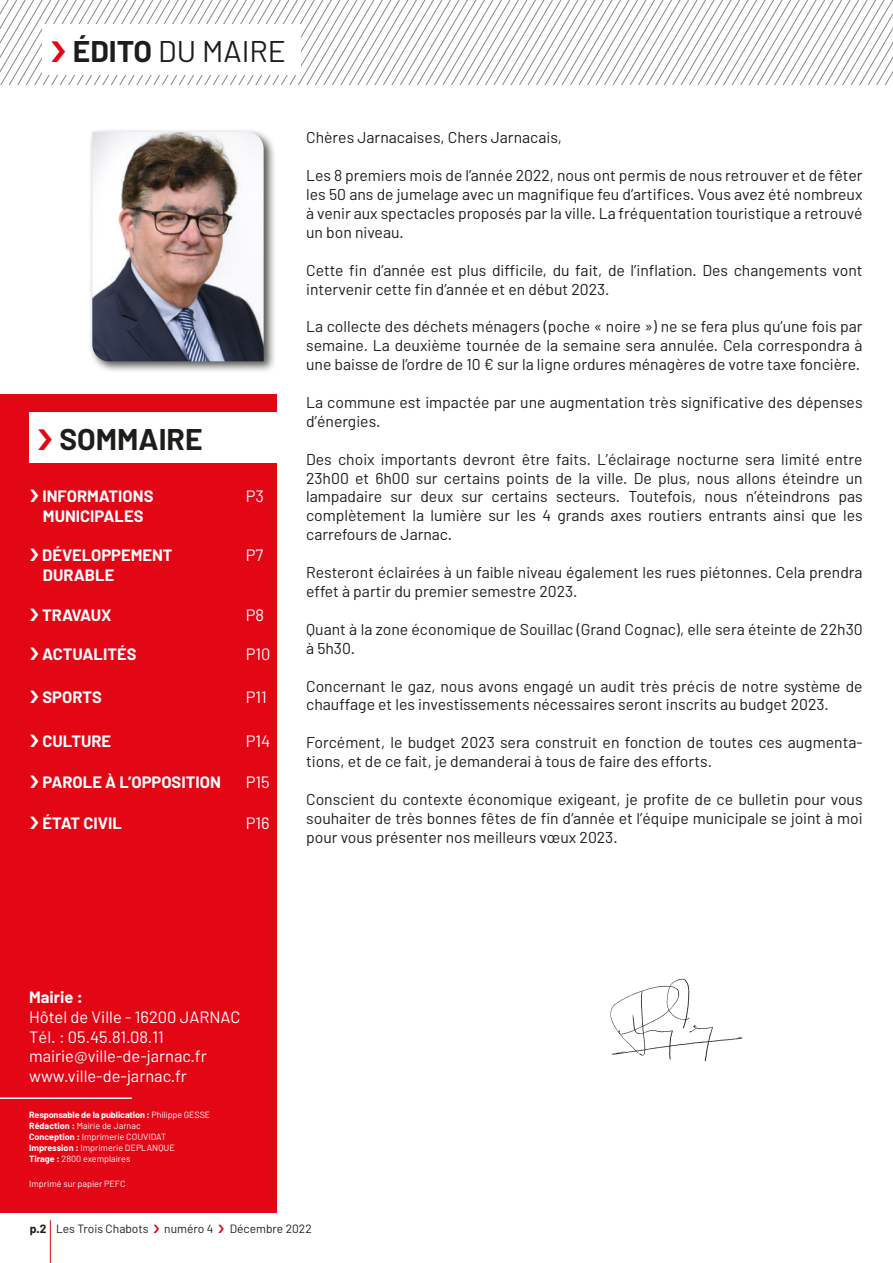
<style>
.page{position:relative;width:893px;height:1263px;background:#fff}
.page>*{position:absolute;margin:0;border:0;box-sizing:border-box;transform-origin:0 0}
.t1{font:30px "Barlow";color:#1d1d1b}
.t2{font:700 30px "Barlow";color:#1d1d1b}
.t3{font:16.5px/19.8px "Barlow";color:#fff}
.t4{font:700 16.5px "Barlow";color:#fff}
.t5{font:15.75px/18.9px "Barlow";color:#1d1d1b}
.t6{font:12px "Barlow";color:#1d1d1b}
.t7{font:9px/10.8px "Barlow";color:#fff}
.s1{font-weight:700}
</style>
<div class="page">
<div style="left:0;top:394px;width:276px;height:819px;background:#e30614"></div>
<hr style="left:50px;top:1220px;width:1px;height:43px;background:#e30614">
<div style="left:29px;top:412px;width:259px;height:51px;background:#fff"></div>
<div style="left:88px;top:128px;width:188px;height:246px;background:#1d1d1b;opacity:.75"></div>
<img style="left:92px;top:132px;width:172px;height:229px">
<hr style="left:0;top:1097px;width:132px;height:2px;background:#fff">
<img style="left:610px;top:978px;width:133px;height:82px">
<svg style="left:0;top:0;width:893px;height:85px"></svg>
<h1 class="t1" style="left:73px;top:32px;width:215px"><span class="s1">ÉDITO</span> DU MAIRE</h1>
<h1 class="t2" style="left:60px;top:420px;width:145px">SOMMAIRE</h1>
<p class="t4" style="left:43px;top:485px;width:112px">INFORMATIONS</p>
<p class="t3" style="left:246px;top:485px;width:20px">P3</p>
<p class="t4" style="left:43px;top:505px;width:102px">MUNICIPALES</p>
<p class="t4" style="left:42px;top:545px;width:132px">DÉVELOPPEMENT</p>
<p class="t3" style="left:246px;top:545px;width:19px">P7</p>
<p class="t4" style="left:43px;top:565px;width:73px">DURABLE</p>
<p class="t4" style="left:42px;top:604px;width:71px">TRAVAUX</p>
<p class="t3" style="left:246px;top:604px;width:20px">P8</p>
<p class="t4" style="left:42px;top:644px;width:96px">ACTUALITÉS</p>
<p class="t3" style="left:246px;top:644px;width:26px">P10</p>
<p class="t4" style="left:43px;top:687px;width:61px">SPORTS</p>
<p class="t3" style="left:246px;top:687px;width:23px">P11</p>
<p class="t4" style="left:43px;top:730px;width:70px">CULTURE</p>
<p class="t3" style="left:246px;top:730px;width:26px">P14</p>
<p class="t4" style="left:43px;top:772px;width:180px">PAROLE À L’OPPOSITION</p>
<p class="t3" style="left:246px;top:772px;width:25px">P15</p>
<p class="t4" style="left:43px;top:813px;width:81px">ÉTAT CIVIL</p>
<p class="t3" style="left:246px;top:813px;width:25px">P16</p>
<p class="t5" style="left:306px;top:128px;width:257px">Chères Jarnacaises, Chers Jarnacais,</p>
<p class="t5" style="left:306px;top:166px;width:558px;text-align:justify">Les 8 premiers mois de l’année 2022, nous ont permis de nous retrouver et de fêter les 50 ans de jumelage avec un magnifique feu d’artifices. Vous avez été nombreux à venir aux spectacles proposés par la ville. La fréquentation touristique a retrouvé un bon niveau.</p>
<p class="t5" style="left:306px;top:260px;width:558px">Cette fin d’année est plus difficile, du fait, de l’inflation. Des changements vont intervenir cette fin d’année et en début 2023.</p>
<p class="t5" style="left:306px;top:317px;width:558px;text-align:justify">La collecte des déchets ménagers (poche « noire ») ne se fera plus qu’une fois par semaine. La deuxième tournée de la semaine sera annulée. Cela correspondra à une baisse de l’ordre de 10 € sur la ligne ordures ménagères de votre taxe foncière.</p>
<p class="t5" style="left:306px;top:392px;width:558px">La commune est impactée par une augmentation très significative des dépenses d’énergies.</p>
<p class="t5" style="left:306px;top:449px;width:558px;text-align:justify">Des choix importants devront être faits. L’éclairage nocturne sera limité entre 23h00 et 6h00 sur certains points de la ville. De plus, nous allons éteindre un lampadaire sur deux sur certains secteurs. Toutefois, nous n’éteindrons pas complètement la lumière sur les 4 grands axes routiers entrants ainsi que les carrefours de Jarnac.</p>
<p class="t5" style="left:306px;top:562px;width:558px">Resteront éclairées à un faible niveau également les rues piétonnes. Cela prendra effet à partir du premier semestre 2023.</p>
<p class="t5" style="left:306px;top:619px;width:558px">Quant à la zone économique de Souillac (Grand Cognac), elle sera éteinte de 22h30 à 5h30.</p>
<p class="t5" style="left:306px;top:676px;width:558px">Concernant le gaz, nous avons engagé un audit très précis de notre système de chauffage et les investissements nécessaires seront inscrits au budget 2023.</p>
<p class="t5" style="left:306px;top:733px;width:558px">Forcément, le budget 2023 sera construit en fonction de toutes ces augmenta&shy;tions, et de ce fait, je demanderai à tous de faire des efforts.</p>
<p class="t5" style="left:306px;top:789px;width:558px;text-align:justify">Conscient du contexte économique exigeant, je profite de ce bulletin pour vous souhaiter de très bonnes fêtes de fin d’année et l’équipe municipale se joint à moi pour vous présenter nos meilleurs vœux 2023.</p>
<p class="t4" style="left:29px;top:987px;width:55px">Mairie :</p>
<p class="t3" style="left:29px;top:1006px;width:213px">Hôtel de Ville - 16200 JARNAC<br>Tél. : 05.45.81.08.11 mairie@ville-de-jarnac.fr www.ville-de-jarnac.fr</p>
<p class="t7" style="left:29px;top:1109px;width:183px"><span class="s1">Responsable de la publication :</span> Philippe GESSE <span class="s1">Rédaction :</span> Mairie de Jarnac<br><span class="s1">Conception :</span> Imprimerie COUVIDAT <span class="s1">Impression :</span> Imprimerie DEPLANQUE<br><span class="s1">Tirage :</span> 2800 exemplaires</p>
<p class="t7" style="left:29px;top:1178px;width:98px">Imprimé sur papier PEFC</p>
<p class="t6" style="left:30px;top:1221px;width:120px"><span class="s1">p.2</span> Les Trois Chabots</p>
<p class="t6" style="left:164px;top:1221px;width:51px">numéro 4</p>
<p class="t6" style="left:230px;top:1221px;width:84px">Décembre 2022</p>
</div>
